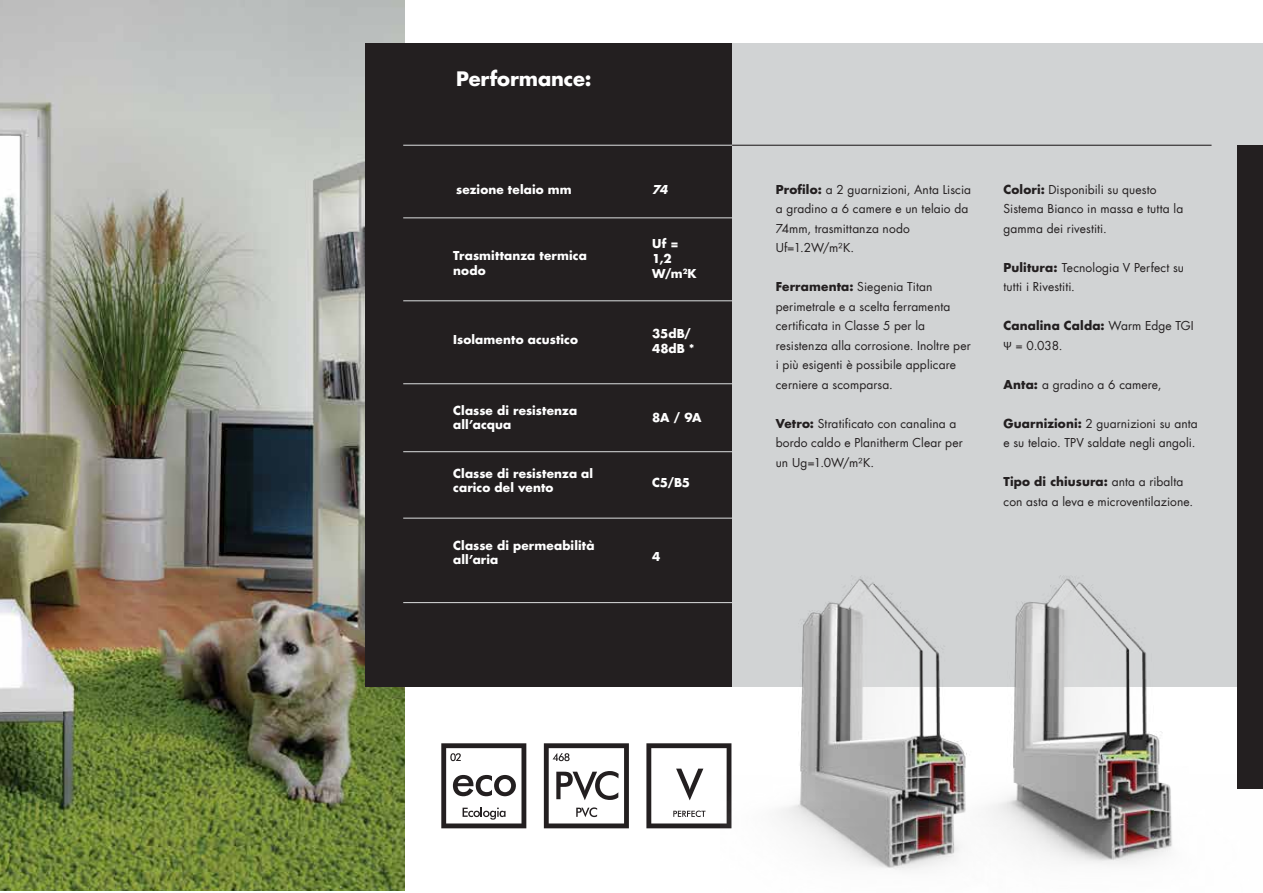
<style>
.page{position:relative;width:1263px;height:893px;background:#fff}
.page>*{position:absolute;margin:0;border:0;box-sizing:border-box;transform-origin:0 0}
.t1{font:700 19.5px "Futura LT";letter-spacing:-.005em;color:#fff}
.t2{font:12px/19.5px "Futura LT";letter-spacing:.01em;color:#231f20}
.t3{font:700 12px/14.4px "Futura LT";letter-spacing:.01em;color:#fff}
.t4{font:italic 700 12px "Futura LT";color:#fff}
.s1{font-weight:700}
.s2{font-family:"Myriad Pro"}
</style>
<div class="page">
<div style="left:731px;top:44px;width:532px;height:643px;background:#d1d3d4"></div>
<img style="left:0;top:0;width:405px;height:890px">
<svg style="left:544px;top:743px;width:85px;height:85px"></svg>
<svg style="left:441px;top:743px;width:85px;height:85px"></svg>
<svg style="left:646px;top:743px;width:75px;height:85px"></svg>
<hr style="left:732px;top:145px;width:479px;height:1px;background:#231f20">
<img style="left:721px;top:558px;width:208px;height:312px">
<img style="left:929px;top:575px;width:334px;height:292px">
<div style="left:1237px;top:145px;width:26px;height:643px;background:#231f20"></div>
<div style="left:365px;top:44px;width:366px;height:643px;background:#231f20"></div>
<hr style="left:403px;top:300px;width:329px;height:1px;background:#d1d3d4">
<hr style="left:403px;top:383px;width:329px;height:1px;background:#d1d3d4">
<hr style="left:403px;top:451px;width:329px;height:1px;background:#d1d3d4">
<hr style="left:403px;top:518px;width:329px;height:1px;background:#d1d3d4">
<hr style="left:403px;top:602px;width:329px;height:1px;background:#d1d3d4">
<hr style="left:403px;top:217px;width:329px;height:1px;background:#d1d3d4">
<hr style="left:403px;top:145px;width:329px;height:1px;background:#d1d3d4">
<h1 class="t1" style="left:456px;top:65px;width:137px">Performance:</h1>
<p class="t3" style="left:456px;top:182px;width:117px">sezione telaio mm</p>
<p class="t3" style="left:453px;top:248px;width:135px">Trasmittanza termica nodo</p>
<p class="t3" style="left:453px;top:333px;width:126px">Isolamento acustico</p>
<p class="t3" style="left:453px;top:403px;width:125px">Classe di resistenza all’acqua</p>
<p class="t3" style="left:453px;top:466px;width:141px">Classe di resistenza al carico del vento</p>
<p class="t3" style="left:453px;top:538px;width:143px">Classe di permeabilità all’aria</p>
<p class="t4" style="left:652px;top:181px;width:17px">74</p>
<p class="t3" style="left:652px;top:235px;width:46px;line-height:15px">Uf =<br>1,2<br>W/m<sup>2</sup>K</p>
<p class="t3" style="left:652px;top:325px;width:44px;line-height:15px">35dB/<br>48dB *</p>
<p class="t3" style="left:652px;top:410px;width:51px">8A / 9A</p>
<p class="t3" style="left:652px;top:475px;width:40px">C5/B5</p>
<p class="t3" style="left:652px;top:549px;width:10px">4</p>
<p class="t2" style="left:776px;top:180px;width:197px"><span class="s1">Profilo:</span> a 2 guarnizioni, Anta Liscia a gradino a 6 camere e un telaio da<br>74mm, trasmittanza nodo<br>Uf=1.2W/m²K.</p>
<p class="t2" style="left:776px;top:277px;width:197px"><span class="s1">Ferramenta:</span> Siegenia Titan perimetrale e a scelta ferramenta certificata in Classe 5 per la resistenza alla corrosione. Inoltre per i più esigenti è possibile applicare cerniere a scomparsa.</p>
<p class="t2" style="left:776px;top:414px;width:188px"><span class="s1">Vetro:</span> Stratificato con canalina a bordo caldo e Planitherm Clear per un Ug=1.0W/m²K.</p>
<p class="t2" style="left:1003px;top:180px;width:181px"><span class="s1">Colori:</span> Disponibili su questo<br>Sistema Bianco in massa e tutta la gamma dei rivestiti.</p>
<p class="t2" style="left:1003px;top:258px;width:182px"><span class="s1">Pulitura:</span> Tecnologia V Perfect su tutti i Rivestiti.</p>
<p class="t2" style="left:1003px;top:316px;width:192px"><span class="s1">Canalina Calda:</span> Warm Edge TGI<br><span class="s2">Ψ</span> = 0.038.</p>
<p class="t2" style="left:1003px;top:375px;width:159px"><span class="s1">Anta:</span> a gradino a 6 camere,</p>
<p class="t2" style="left:1003px;top:414px;width:196px"><span class="s1">Guarnizioni:</span> 2 guarnizioni su anta e su telaio. TPV saldate negli angoli.</p>
<p class="t2" style="left:1003px;top:472px;width:191px"><span class="s1">Tipo di chiusura:</span> anta a ribalta con asta a leva e microventilazione.</p>
</div>
